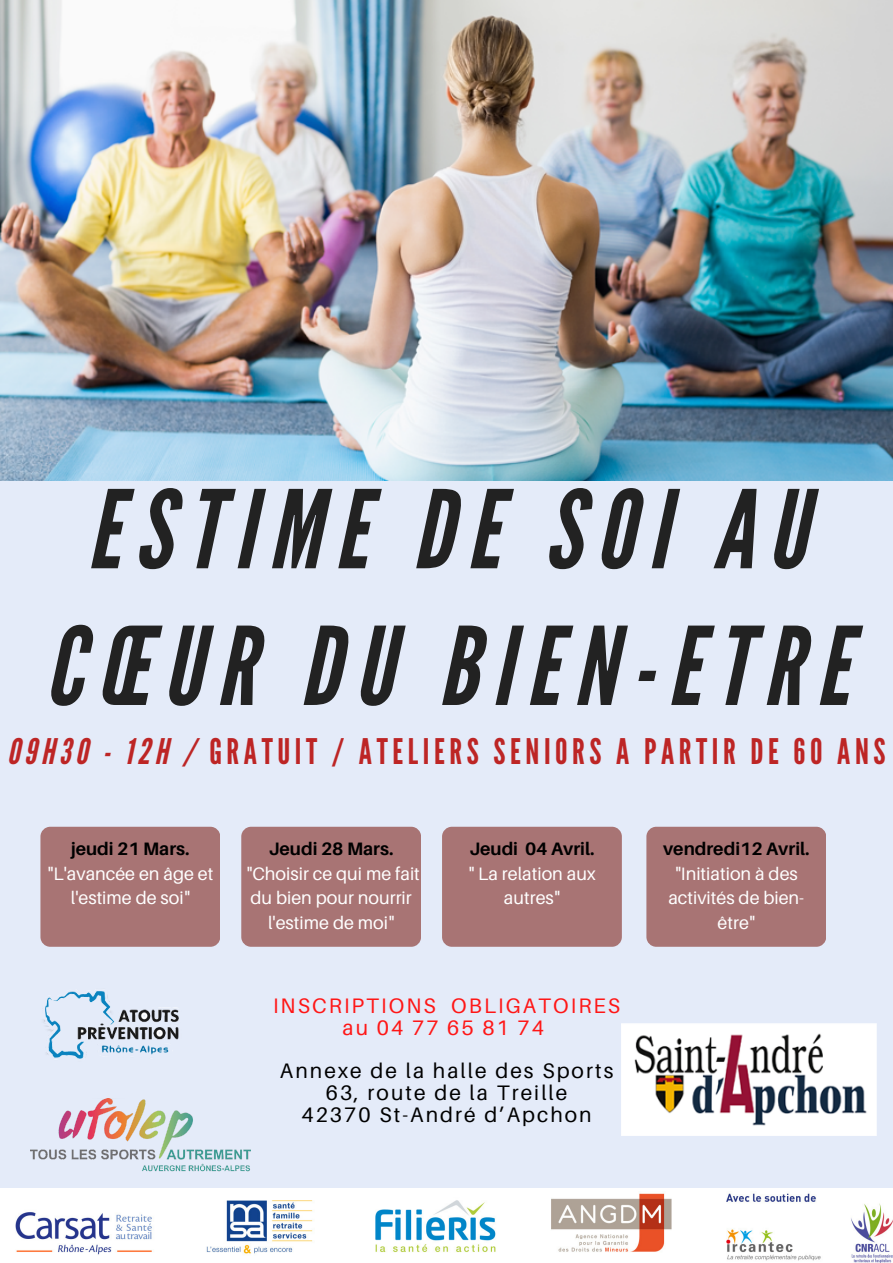
<style>
.page{position:relative;width:893px;height:1263px;background:#e4ebf9}
.page>*{position:absolute;margin:0;border:0;box-sizing:border-box;transform-origin:0 0}
.t1{font:italic 108px/136.6px "League Gothic";letter-spacing:.13em;color:#222;text-align:center}
.t2{font:35.25px "League Gothic";letter-spacing:.13em;color:#bd2525}
.t3{font:21px/21.9px "Aileron";letter-spacing:.1em;color:#000;text-align:center}
.t4{font:21px/21.9px "Aileron";letter-spacing:.1em;color:#ff1616;text-align:center}
.t5{font:18px/24.8px "Aileron";color:#fff;text-align:center}
.t6{font:700 18px "Aileron";color:#000}
.s1{font-style:italic}
</style>
<div class="page">
<img style="left:0;top:1188px;width:893px;height:75px">
<img style="left:1px;top:0;width:892px;height:480px">
<img style="left:31px;top:1098px;width:219px;height:74px">
<img style="left:44px;top:991px;width:135px;height:69px">
<div style="left:40px;top:827px;width:180px;height:120px;background:#a87474;border-radius:10px"></div>
<div style="left:241px;top:827px;width:180px;height:120px;background:#a87474;border-radius:10px"></div>
<div style="left:442px;top:827px;width:179px;height:120px;background:#a87474;border-radius:10px"></div>
<div style="left:646px;top:827px;width:180px;height:120px;background:#a87474;border-radius:10px"></div>
<img style="left:622px;top:1023px;width:255px;height:113px">
<p class="t1" style="left:45px;top:464px;width:805px">ESTIME DE SOI AU<br>CŒUR DU BIEN-ETRE</p>
<p class="t2" style="left:7px;top:731px;width:880px"><span class="s1">09H30 - 12H /</span> GRATUIT / ATELIERS SENIORS A PARTIR DE 60 ANS</p>
<p class="t6" style="left:71px;top:837px;width:120px">jeudi 21 Mars.</p>
<p class="t5" style="left:47px;top:861px;width:168px">"L'avancée en âge et l'estime de soi"</p>
<h2 class="t6" style="left:269px;top:837px;width:126px">Jeudi 28 Mars.</h2>
<h2 class="t5" style="left:246px;top:861px;width:175px">"Choisir ce qui me fait du bien pour nourrir l'estime de moi"</h2>
<p class="t6" style="left:469px;top:837px;width:127px">Jeudi 04 Avril.</p>
<p class="t5" style="left:468px;top:861px;width:129px">" La relation aux autres"</p>
<p class="t4" style="left:273px;top:994px;width:349px">INSCRIPTIONS OBLIGATOIRES au 04 77 65 81 74</p>
<p class="t3" style="left:280px;top:1060px;width:335px">Annexe de la halle des Sports<br>63, route de la Treille<br>42370 St-André d’Apchon</p>
<p class="t6" style="left:663px;top:837px;width:148px">vendredi12 Avril.</p>
<p class="t5" style="left:668px;top:861px;width:137px">"Initiation à des activités de bien&shy;être"</p>
</div>
